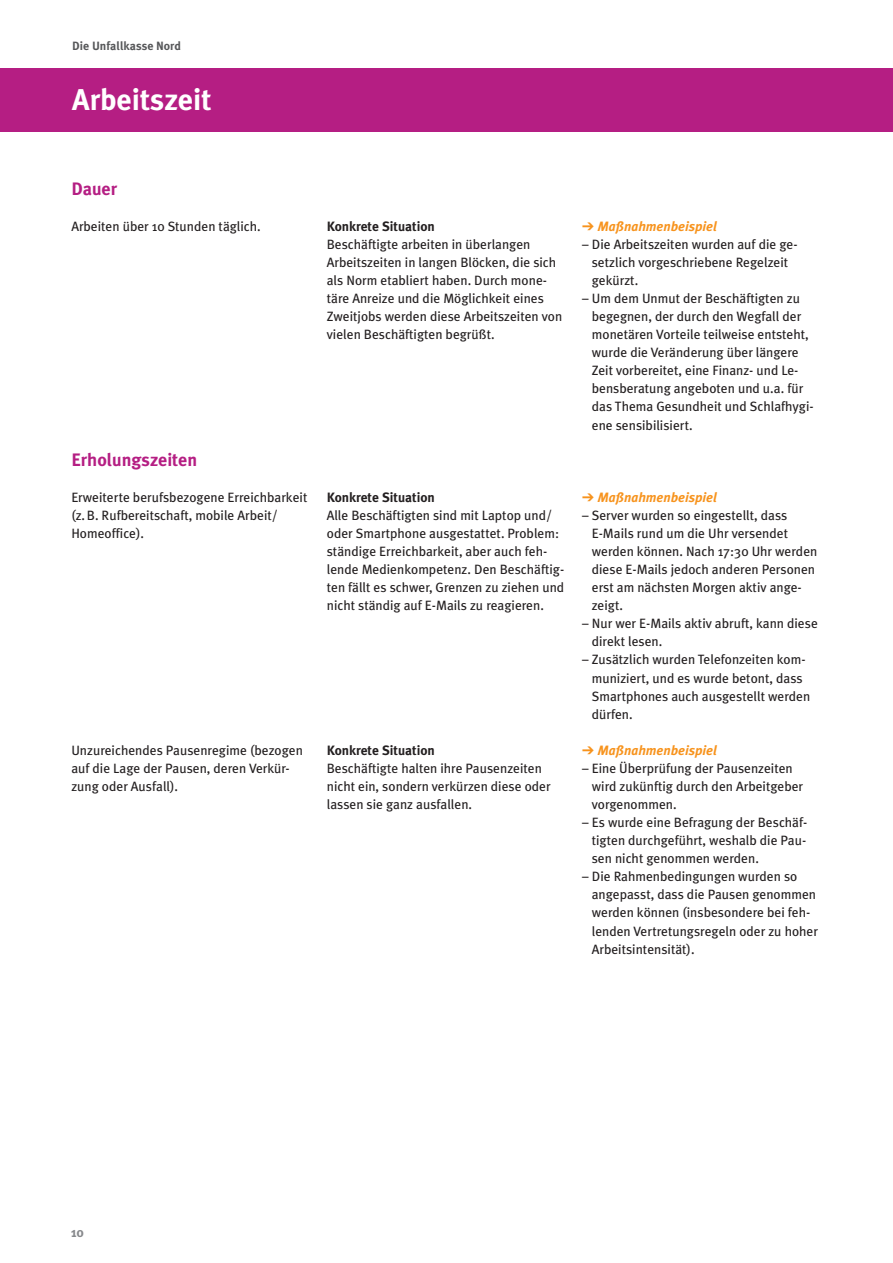
<style>
.page{position:relative;width:893px;height:1263px;background:#fff}
.page>*{position:absolute;margin:0;border:0;box-sizing:border-box;transform-origin:0 0}
.Ü_1{font:700 30px "Meta Plus";color:#fff}
.Fließtext{font:700 18px "Meta Plus";color:#b51e83}
.Ü_2{font:700 18px "Meta Plus";color:#b51e83}
.Fließtext-2{font:13.5px/18.1px "Meta Plus";color:#231f20}
.Ü3_schwarz{font:700 13.5px "Meta Plus";color:#231f20}
.Ü3_schwarz-2{font:italic 700 13.5px "Meta Plus";color:#f7931d}
.t1{font:700 13.5px "Meta Plus";color:#87898c}
.t2{font:700 12px "Meta Plus";color:#57585a}
</style>
<div class="page">
<div style="left:0;top:68px;width:893px;height:64px;background:#b51e83"></div>
<p class="t2" style="left:72px;top:39px;width:110px">Die Unfallkasse Nord</p>
<h1 class="Ü_1" style="left:72px;top:83px;width:141px">Arbeitszeit</h1>
<h2 class="Ü_2" style="left:71px;top:178px;width:47px">Dauer</h2>
<p class="Fließtext-2" style="left:71px;top:217px;width:191px">Arbeiten über 10 Stunden täglich.</p>
<h3 class="Ü3_schwarz" style="left:327px;top:218px;width:110px">Konkrete Situation</h3>
<p class="Fließtext-2" style="left:327px;top:235px;width:237px">Beschäftigte arbeiten in überlangen Arbeitszeiten in langen Blöcken, die sich als Norm etabliert haben. Durch mone&shy;täre Anreize und die Möglichkeit eines Zweitjobs werden diese Arbeitszeiten von vielen Beschäftigten begrüßt.</p>
<p class="Fließtext" style="left:71px;top:449px;width:127px">Erholungszeiten</p>
<p class="Fließtext-2" style="left:71px;top:488px;width:238px">Erweiterte berufsbezogene Erreichbarkeit (z.B. Rufbereitschaft, mobile Arbeit/<br>Homeoffice).</p>
<h3 class="Ü3_schwarz" style="left:327px;top:489px;width:110px">Konkrete Situation</h3>
<p class="Fließtext-2" style="left:327px;top:506px;width:239px">Alle Beschäftigten sind mit Laptop und/ oder Smartphone ausgestattet. Problem: ständige Erreichbarkeit, aber auch feh&shy;lende Medienkompetenz. Den Beschäftig&shy;ten fällt es schwer, Grenzen zu ziehen und nicht ständig auf E-Mails zu reagieren.</p>
<p class="Fließtext-2" style="left:71px;top:741px;width:233px">Unzureichendes Pausenregime (bezogen auf die Lage der Pausen, deren Verkür&shy;zung oder Ausfall).</p>
<h3 class="Ü3_schwarz" style="left:327px;top:742px;width:110px">Konkrete Situation</h3>
<p class="Fließtext-2" style="left:327px;top:759px;width:225px">Beschäftigte halten ihre Pausenzeiten nicht ein, sondern verkürzen diese oder lassen sie ganz ausfallen.</p>
<h3 class="Ü3_schwarz-2" style="left:597px;top:218px;width:121px">Maßnahmenbeispiel</h3>
<p class="Fließtext-2" style="left:592px;top:235px;width:207px;text-indent:-10px">– Die Arbeitszeiten wurden auf die ge&shy;setzlich vorgeschriebene Regelzeit gekürzt.</p>
<p class="Fließtext-2" style="left:592px;top:289px;width:223px;text-indent:-10px">– Um dem Unmut der Beschäftigten zu begegnen, der durch den Wegfall der monetären Vorteile teilweise entsteht, wurde die Veränderung über längere Zeit vorbereitet, eine Finanz- und Le&shy;bensberatung angeboten und u.a. für das Thema Gesundheit und Schlafhygi&shy;ene sensibilisiert.</p>
<h3 class="Ü3_schwarz-2" style="left:597px;top:489px;width:121px">Maßnahmenbeispiel</h3>
<p class="Fließtext-2" style="left:592px;top:506px;width:227px;text-indent:-10px">– Server wurden so eingestellt, dass<br>E-Mails rund um die Uhr versendet werden können. Nach 17:30 Uhr werden diese E-Mails jedoch anderen Personen erst am nächsten Morgen aktiv ange&shy;zeigt.</p>
<p class="Fließtext-2" style="left:592px;top:614px;width:228px;text-indent:-10px">– Nur wer E-Mails aktiv abruft, kann diese direkt lesen.</p>
<p class="Fließtext-2" style="left:592px;top:650px;width:220px;text-indent:-10px">– Zusätzlich wurden Telefonzeiten kom&shy;muniziert, und es wurde betont, dass<br>Smartphones auch ausgestellt werden dürfen.</p>
<h3 class="Ü3_schwarz-2" style="left:597px;top:742px;width:121px">Maßnahmenbeispiel</h3>
<p class="Fließtext-2" style="left:592px;top:759px;width:213px;text-indent:-10px">– Eine Überprüfung der Pausenzeiten wird zukünftig durch den Arbeitgeber vorgenommen.</p>
<p class="Fließtext-2" style="left:592px;top:813px;width:217px;text-align:justify;text-indent:-10px">– Es wurde eine Befragung der Beschäf&shy;tigten durchgeführt, weshalb die Pau&shy;sen nicht genommen werden.</p>
<p class="Fließtext-2" style="left:592px;top:867px;width:228px;text-indent:-10px">– Die Rahmenbedingungen wurden so angepasst, dass die Pausen genommen werden können (insbesondere bei feh&shy;lenden Vertretungsregeln oder zu hoher Arbeitsintensität).</p>
<p class="t1" style="left:71px;top:1225px;width:14px">10</p>
</div>
